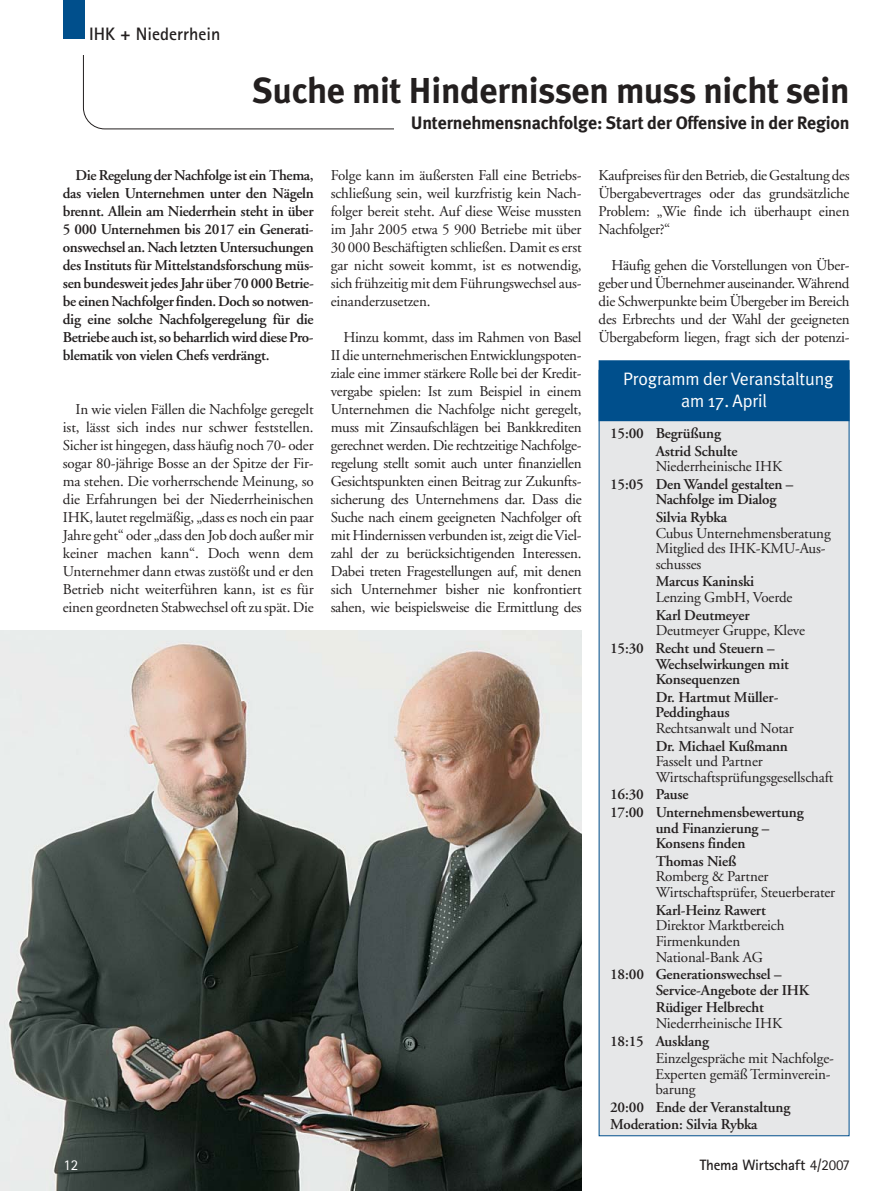
<style>
.page{position:relative;width:893px;height:1191px;background:#fff}
.page>*{position:absolute;margin:0;border:0;box-sizing:border-box;transform-origin:0 0}
.t1{font:700 36px "Meta Plus";letter-spacing:-.01em;color:#231f1f}
.t2{font:700 18px "Meta Plus";letter-spacing:-.01em;color:#231f1f}
.t3{font:18px/22.5px "Meta Plus Normal";letter-spacing:-.01em;color:#fff;text-align:center}
.t4{font:700 18px "Rotis Sans Serif";color:#231f1f}
.t5{font:15px/18px "Adobe Garamond";letter-spacing:-.01em;color:#231f1f;text-align:justify}
.t6{font:600 15px/18px "Adobe Garamond";letter-spacing:-.01em;color:#231f1f}
.t7{font:700 15px "Rotis Sans Serif";letter-spacing:-.01em;color:#231f1f}
.t8{font:15px "Rotis Sans Serif";color:#fff}
.s1{font-weight:400}
</style>
<div class="page">
<div style="left:64px;top:1px;width:21px;height:38px;background:#004f8c"></div>
<svg style="left:83px;top:55px;width:311px;height:74px"></svg>
<img style="left:0;top:630px;width:582px;height:561px">
<div style="left:600px;top:371px;width:249px;height:764px;background:#e6e7e8"></div>
<div style="left:599px;top:361px;width:250px;height:60px;background:#004f8c"></div>
<div style="left:599px;top:360px;width:250px;height:61px;border:1px solid #004f8c"></div>
<p class="t4" style="left:89px;top:27px;width:133px">IHK + Niederrhein</p>
<h1 class="t1" style="left:252px;top:75px;width:599px">Suche mit Hindernissen muss nicht sein</h1>
<p class="t2" style="left:411px;top:115px;width:440px">Unternehmensnachfolge: Start der Offensive in der Region</p>
<p class="t6" style="left:63px;top:168px;width:252px;text-align:justify;text-indent:13px">Die Regelung der Nachfolge ist ein Thema, das vielen Unternehmen unter den Nägeln brennt. Allein am Niederrhein steht in über 5 000 Unternehmen bis 2017 ein Generati&shy;onswechsel an. Nach letzten Untersuchungen des Instituts für Mittelstandsforschung müs&shy;sen bundesweit jedes Jahr über 70 000 Betrie&shy;be einen Nachfolger finden. Doch so notwen&shy;dig eine solche Nachfolgeregelung für die Betriebe auch ist, so beharrlich wird diese Pro&shy;blematik von vielen Chefs verdrängt.</p>
<p class="t5" style="left:63px;top:402px;width:252px;text-indent:13px">In wie vielen Fällen die Nachfolge geregelt ist, lässt sich indes nur schwer feststellen.<br>Sicher ist hingegen, dass häufig noch 70- oder sogar 80-jährige Bosse an der Spitze der Fir&shy;ma stehen. Die vorherrschende Meinung, so die Erfahrungen bei der Niederrheinischen IHK, lautet regelmäßig, „dass es noch ein paar Jahre geht“ oder „dass den Job doch außer mir keiner machen kann“. Doch wenn dem Unternehmer dann etwas zustößt und er den Betrieb nicht weiterführen kann, ist es für einen geordneten Stabwechsel oft zu spät. Die</p>
<p class="t5" style="left:331px;top:168px;width:252px">Folge kann im äußersten Fall eine Betriebs&shy;schließung sein, weil kurzfristig kein Nach&shy;folger bereit steht. Auf diese Weise mussten im Jahr 2005 etwa 5 900 Betriebe mit über 30 000 Beschäftigten schließen. Damit es erst gar nicht soweit kommt, ist es notwendig, sich frühzeitig mit dem Führungswechsel aus&shy;einanderzusetzen.</p>
<p class="t5" style="left:331px;top:330px;width:252px;text-indent:13px">Hinzu kommt, dass im Rahmen von Basel II die unternehmerischen Entwicklungspoten&shy;ziale eine immer stärkere Rolle bei der Kredit&shy;vergabe spielen: Ist zum Beispiel in einem Unternehmen die Nachfolge nicht geregelt, muss mit Zinsaufschlägen bei Bankkrediten gerechnet werden. Die rechtzeitige Nachfolge&shy;regelung stellt somit auch unter finanziellen Gesichtspunkten einen Beitrag zur Zukunfts&shy;sicherung des Unternehmens dar. Dass die Suche nach einem geeigneten Nachfolger oft mit Hindernissen verbunden ist, zeigt die Viel&shy;zahl der zu berücksichtigenden Interessen.<br>Dabei treten Fragestellungen auf, mit denen sich Unternehmer bisher nie konfrontiert sahen, wie beispielsweise die Ermittlung des</p>
<p class="t5" style="left:599px;top:168px;width:252px">Kaufpreises für den Betrieb, die Gestaltung des Übergabevertrages oder das grundsätzliche Problem: „Wie finde ich überhaupt einen Nachfolger?“</p>
<p class="t5" style="left:599px;top:258px;width:252px;text-indent:13px">Häufig gehen die Vorstellungen von Über&shy;geber und Übernehmer auseinander. Während die Schwerpunkte beim Übergeber im Bereich des Erbrechts und der Wahl der geeigneten Übergabeform liegen, fragt sich der potenzi-</p>
<p class="t3" style="left:623px;top:368px;width:212px">Programm der Veranstaltung am 17. April</p>
<p class="t6" style="left:656px;top:426px;width:83px;line-height:17.4px;text-indent:-45px">15:00 Begrüßung<br>Astrid Schulte</p>
<p class="t5" style="left:656px;top:459px;width:128px">Niederrheinische IHK</p>
<p class="t6" style="left:656px;top:477px;width:139px;line-height:15.8px;text-indent:-45px">15:05 Den Wandel gestalten –<br>Nachfolge im Dialog</p>
<p class="t6" style="left:656px;top:509px;width:73px">Silvia Rybka</p>
<p class="t5" style="left:656px;top:526px;width:177px;line-height:15.8px;text-align:left">Cubus Unternehmensberatung<br>Mitglied des IHK-KMU-Aus&shy;schusses</p>
<p class="t6" style="left:656px;top:574px;width:100px">Marcus Kaninski</p>
<p class="t5" style="left:656px;top:590px;width:138px">Lenzing GmbH, Voerde</p>
<p class="t6" style="left:656px;top:607px;width:95px">Karl Deutmeyer</p>
<p class="t5" style="left:656px;top:623px;width:151px">Deutmeyer Gruppe, Kleve</p>
<p class="t6" style="left:656px;top:641px;width:135px;line-height:15.8px;text-indent:-45px">15:30 Recht und Steuern –<br>Wechselwirkungen mit<br>Konsequenzen</p>
<p class="t6" style="left:655px;top:690px;width:125px;line-height:15.8px">Dr. Hartmut Müller-<br>Peddinghaus</p>
<p class="t5" style="left:656px;top:721px;width:140px">Rechtsanwalt und Notar</p>
<p class="t6" style="left:656px;top:738px;width:134px">Dr. Michael Kußmann</p>
<p class="t5" style="left:656px;top:755px;width:179px;line-height:15.8px">Fasselt und Partner<br>Wirtschaftsprüfungsgesellschaft</p>
<p class="t6" style="left:610px;top:787px;width:195px;line-height:17.4px">16:30 Pause<br>17:00 Unternehmensbewertung</p>
<p class="t6" style="left:656px;top:821px;width:115px;line-height:15.8px">und Finanzierung –<br>Konsens finden</p>
<p class="t6" style="left:656px;top:853px;width:82px">Thomas Nieß</p>
<p class="t5" style="left:656px;top:870px;width:181px;line-height:15.8px">Romberg &amp; Partner<br>Wirtschaftsprüfer, Steuerberater</p>
<p class="t6" style="left:656px;top:902px;width:112px">Karl-Heinz Rawert</p>
<p class="t5" style="left:656px;top:919px;width:130px;line-height:15.8px;text-align:left">Direktor Marktbereich<br>Firmenkunden<br>National-Bank AG</p>
<p class="t6" style="left:656px;top:968px;width:155px;line-height:15.8px;text-indent:-45px">18:00 Generationswechsel –<br>Service-Angebote der IHK</p>
<p class="t6" style="left:656px;top:1000px;width:110px">Rüdiger Helbrecht</p>
<p class="t5" style="left:656px;top:1015px;width:128px">Niederrheinische IHK</p>
<p class="t6" style="left:610px;top:1033px;width:100px">18:15 Ausklang</p>
<p class="t5" style="left:655px;top:1051px;width:180px;line-height:15.8px;text-align:left">Einzelgespräche mit Nachfolge-<br>Experten gemäß Terminverein&shy;barung</p>
<p class="t6" style="left:610px;top:1099px;width:182px;line-height:17.4px">20:00 Ende der Veranstaltung<br>Moderation: Silvia Rybka</p>
<p class="t8" style="left:64px;top:1160px;width:16px">12</p>
<p class="t7" style="left:700px;top:1160px;width:152px">Thema Wirtschaft <span class="s1">4/2007</span></p>
</div>
